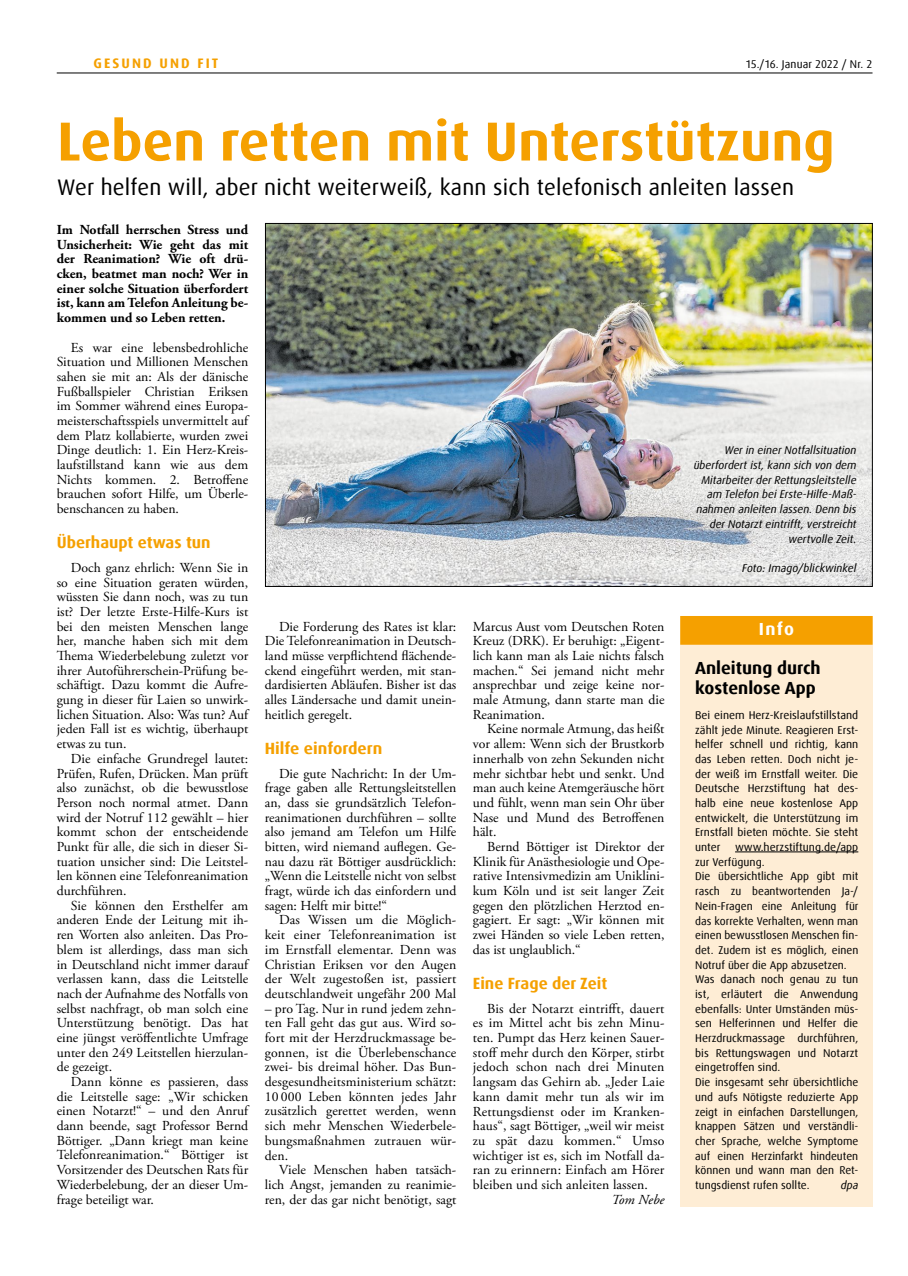
<style>
.page{position:relative;width:908px;height:1276px;background:#fff}
.page>*{position:absolute;margin:0;border:0;box-sizing:border-box;transform-origin:0 0}
.t1{font:700 55px "Dax Offc Pro";color:#f5a000}
.t2{font:22.5px "Dax Offc Pro";letter-spacing:.01em;color:#000}
.t3{font:700 17.5px/20px "Dax Offc Pro";color:#000}
.t4{font:700 17.5px "Dax Offc Pro";color:#fff}
.t5{font:700 16.25px "Dax Offc Pro";color:#f5a000}
.t6{font:13.75px/14.6px "Adobe Garamond Pro";color:#000;text-align:justify}
.t7{font:700 13.75px/14.6px "Adobe Garamond Pro";color:#000;text-align:justify}
.t8{font:700 13.75px "Dax Offc Pro";letter-spacing:.15em;color:#f5a000}
.t9{font:italic 13.75px "Adobe Garamond Pro";color:#000}
.t10{font:11.25px/14.6px "Dax Offc Pro";color:#000;text-align:justify}
.t11{font:italic 11.25px/14.8px "Dax Offc Pro";color:#000;text-align:right}
</style>
<div class="page">
<hr style="left:57px;top:73px;width:815px;height:1px;background:#000">
<div style="left:680px;top:616px;width:192px;height:590px;background:#feedd5"></div>
<div style="left:680px;top:616px;width:192px;height:29px;background:#f5a000"></div>
<hr style="left:734px;top:851px;width:123px;height:1px;background:#000">
<img style="left:267px;top:225px;width:603px;height:359px">
<p class="t8" style="left:94px;top:54px;width:126px">GESUND UND FIT</p>
<p class="t10" style="left:745px;top:56px;width:129px">15./16. Januar 2022 / Nr. 2</p>
<h1 class="t1" style="left:57px;top:106px;width:778px">Leben retten mit Unterstützung</h1>
<h2 class="t2" style="left:57px;top:173px;width:738px">Wer helfen will, aber nicht weiterweiß, kann sich telefonisch anleiten lassen</h2>
<p class="t7" style="left:57px;top:222px;width:193px">Im Notfall herrschen Stress und Unsicherheit: Wie geht das mit der Reanimation? Wie oft drü&shy;cken, beatmet man noch? Wer in einer solche Situation überfordert ist, kann am Telefon Anleitung be&shy;kommen und so Leben retten.</p>
<p class="t6" style="left:57px;top:340px;width:193px;text-indent:14px">Es war eine lebensbedrohliche Situation und Millionen Menschen sahen sie mit an: Als der dänische Fußballspieler Christian Eriksen im Sommer während eines Europa&shy;meisterschaftsspiels unvermittelt auf dem Platz kollabierte, wurden zwei Dinge deutlich: 1. Ein Herz-Kreis&shy;laufstillstand kann wie aus dem Nichts kommen. 2. Betroffene brauchen sofort Hilfe, um Überle&shy;benschancen zu haben.</p>
<p class="t5" style="left:57px;top:532px;width:155px">Überhaupt etwas tun</p>
<p class="t6" style="left:57px;top:561px;width:193px;text-indent:14px">Doch ganz ehrlich: Wenn Sie in so eine Situation geraten würden, wüssten Sie dann noch, was zu tun ist? Der letzte Erste-Hilfe-Kurs ist bei den meisten Menschen lange her, manche haben sich mit dem Thema Wiederbelebung zuletzt vor ihrer Autoführerschein-Prüfung be&shy;schäftigt. Dazu kommt die Aufre&shy;gung in dieser für Laien so unwirk&shy;lichen Situation. Also: Was tun? Auf jeden Fall ist es wichtig, überhaupt etwas zu tun.</p>
<p class="t6" style="left:57px;top:751px;width:193px;text-indent:14px">Die einfache Grundregel lautet:<br>Prüfen, Rufen, Drücken. Man prüft also zunächst, ob die bewusstlose Person noch normal atmet. Dann wird der Notruf 112 gewählt – hier kommt schon der entscheidende Punkt für alle, die sich in dieser Si&shy;tuation unsicher sind: Die Leitstel&shy;len können eine Telefonreanimation durchführen.</p>
<p class="t6" style="left:57px;top:898px;width:193px;text-indent:14px">Sie können den Ersthelfer am anderen Ende der Leitung mit ih&shy;ren Worten also anleiten. Das Pro&shy;blem ist allerdings, dass man sich in Deutschland nicht immer darauf verlassen kann, dass die Leitstelle nach der Aufnahme des Notfalls von selbst nachfragt, ob man solch eine Unterstützung benötigt. Das hat eine jüngst veröffentlichte Umfrage unter den 249 Leitstellen hierzulan&shy;de gezeigt.</p>
<p class="t6" style="left:57px;top:1075px;width:193px;text-indent:14px">Dann könne es passieren, dass die Leitstelle sage: „Wir schicken einen Notarzt!“ – und den Anruf dann beende, sagt Professor Bernd Böttiger. „Dann kriegt man keine Telefonreanimation.“ Böttiger ist Vorsitzender des Deutschen Rats für Wiederbelebung, der an dieser Um&shy;frage beteiligt war.</p>
<p class="t6" style="left:265px;top:619px;width:193px;text-indent:14px">Die Forderung des Rates ist klar:<br>Die Telefonreanimation in Deutsch&shy;land müsse verpflichtend flächende&shy;ckend eingeführt werden, mit stan&shy;dardisierten Abläufen. Bisher ist das alles Ländersache und damit unein&shy;heitlich geregelt.</p>
<p class="t5" style="left:265px;top:737px;width:119px">Hilfe einfordern</p>
<p class="t6" style="left:265px;top:766px;width:193px;text-indent:14px">Die gute Nachricht: In der Um&shy;frage gaben alle Rettungsleitstellen an, dass sie grundsätzlich Telefon&shy;reanimationen durchführen – sollte also jemand am Telefon um Hilfe bitten, wird niemand auflegen. Ge&shy;nau dazu rät Böttiger ausdrücklich: „Wenn die Leitstelle nicht von selbst fragt, würde ich das einfordern und sagen: Helft mir bitte!“</p>
<p class="t6" style="left:265px;top:913px;width:193px;text-indent:14px">Das Wissen um die Möglich&shy;keit einer Telefonreanimation ist im Ernstfall elementar. Denn was Christian Eriksen vor den Augen der Welt zugestoßen ist, passiert deutschlandweit ungefähr 200 Mal</p>
<p class="t6" style="left:265px;top:1001px;width:193px">– pro Tag. Nur in rund jedem zehn&shy;ten Fall geht das gut aus. Wird so&shy;fort mit der Herzdruckmassage be&shy;gonnen, ist die Überlebenschance zwei- bis dreimal höher. Das Bun&shy;desgesundheitsministerium schätzt:<br>10 000 Leben könnten jedes Jahr zusätzlich gerettet werden, wenn sich mehr Menschen Wiederbele&shy;bungsmaßnahmen zutrauen wür&shy;den.</p>
<p class="t6" style="left:265px;top:1163px;width:193px;text-indent:14px">Viele Menschen haben tatsäch&shy;lich Angst, jemanden zu reanimie&shy;ren, der das gar nicht benötigt, sagt</p>
<p class="t6" style="left:472px;top:619px;width:193px">Marcus Aust vom Deutschen Roten Kreuz (DRK). Er beruhigt: „Eigent&shy;lich kann man als Laie nichts falsch machen.“ Sei jemand nicht mehr ansprechbar und zeige keine nor&shy;male Atmung, dann starte man die Reanimation.</p>
<p class="t6" style="left:472px;top:722px;width:193px;text-indent:14px">Keine normale Atmung, das heißt vor allem: Wenn sich der Brustkorb innerhalb von zehn Sekunden nicht mehr sichtbar hebt und senkt. Und man auch keine Atemgeräusche hört und fühlt, wenn man sein Ohr über Nase und Mund des Betroffenen hält.</p>
<p class="t6" style="left:472px;top:839px;width:193px;text-indent:14px">Bernd Böttiger ist Direktor der Klinik für Anästhesiologie und Ope&shy;rative Intensivmedizin am Uniklini&shy;kum Köln und ist seit langer Zeit gegen den plötzlichen Herztod en&shy;gagiert. Er sagt: „Wir können mit zwei Händen so viele Leben retten, das ist unglaublich.“</p>
<p class="t5" style="left:472px;top:972px;width:136px">Eine Frage der Zeit</p>
<p class="t6" style="left:472px;top:1001px;width:193px;text-indent:14px">Bis der Notarzt eintrifft, dauert es im Mittel acht bis zehn Minu&shy;ten. Pumpt das Herz keinen Sauer&shy;stoff mehr durch den Körper, stirbt jedoch schon nach drei Minuten langsam das Gehirn ab. „Jeder Laie kann damit mehr tun als wir im Rettungsdienst oder im Kranken&shy;haus“, sagt Böttiger, „weil wir meist zu spät dazu kommen.“ Umso wichtiger ist es, sich im Notfall da&shy;ran zu erinnern: Einfach am Hörer bleiben und sich anleiten lassen.</p>
<p class="t9" style="left:611px;top:1191px;width:54px">Tom Nebe</p>
<p class="t11" style="left:693px;top:443px;width:164px">Wer in einer Notfallsituation überfordert ist, kann sich von dem<br>Mitarbeiter der Rettungsleitstelle am Telefon bei Erste-Hilfe-Maß&shy;nahmen anleiten lassen. Denn bis der Notarzt eintrifft, verstreicht wertvolle Zeit.</p>
<p class="t11" style="left:742px;top:561px;width:116px">Foto: Imago/blickwinkel</p>
<p class="t4" style="left:758px;top:618px;width:37px">Info</p>
<p class="t3" style="left:694px;top:658px;width:127px">Anleitung durch kostenlose App</p>
<p class="t10" style="left:694px;top:707px;width:165px">Bei einem Herz-Kreislaufstillstand zählt jede Minute. Reagieren Erst&shy;helfer schnell und richtig, kann das Leben retten. Doch nicht je&shy;der weiß im Ernstfall weiter. Die Deutsche Herzstiftung hat des&shy;halb eine neue kostenlose App entwickelt, die Unterstützung im Ernstfall bieten möchte. Sie steht unter</p>
<p class="t10" style="left:694px;top:840px;width:165px;text-align:left;text-indent:40px">www.herzstiftung.de/app zur Verfügung.<br>Die übersichtliche App gibt mit rasch zu beantwortenden Ja-/<br>Nein-Fragen eine Anleitung für das korrekte Verhalten, wenn man einen bewusstlosen Menschen fin&shy;det. Zudem ist es möglich, einen<br>Notruf über die App abzusetzen.<br>Was danach noch genau zu tun ist, erläutert die Anwendung ebenfalls: Unter Umständen müs&shy;sen Helferinnen und Helfer die<br>Herzdruckmassage durchführen, bis Rettungswagen und Notarzt eingetroffen sind.<br>Die insgesamt sehr übersichtliche und aufs Nötigste reduzierte App zeigt in einfachen Darstellungen, knappen Sätzen und verständli&shy;cher Sprache, welche Symptome auf einen Herzinfarkt hindeuten können und wann man den Ret&shy;tungsdienst rufen sollte.</p>
<p class="t11" style="left:840px;top:1177px;width:19px">dpa</p>
</div>
